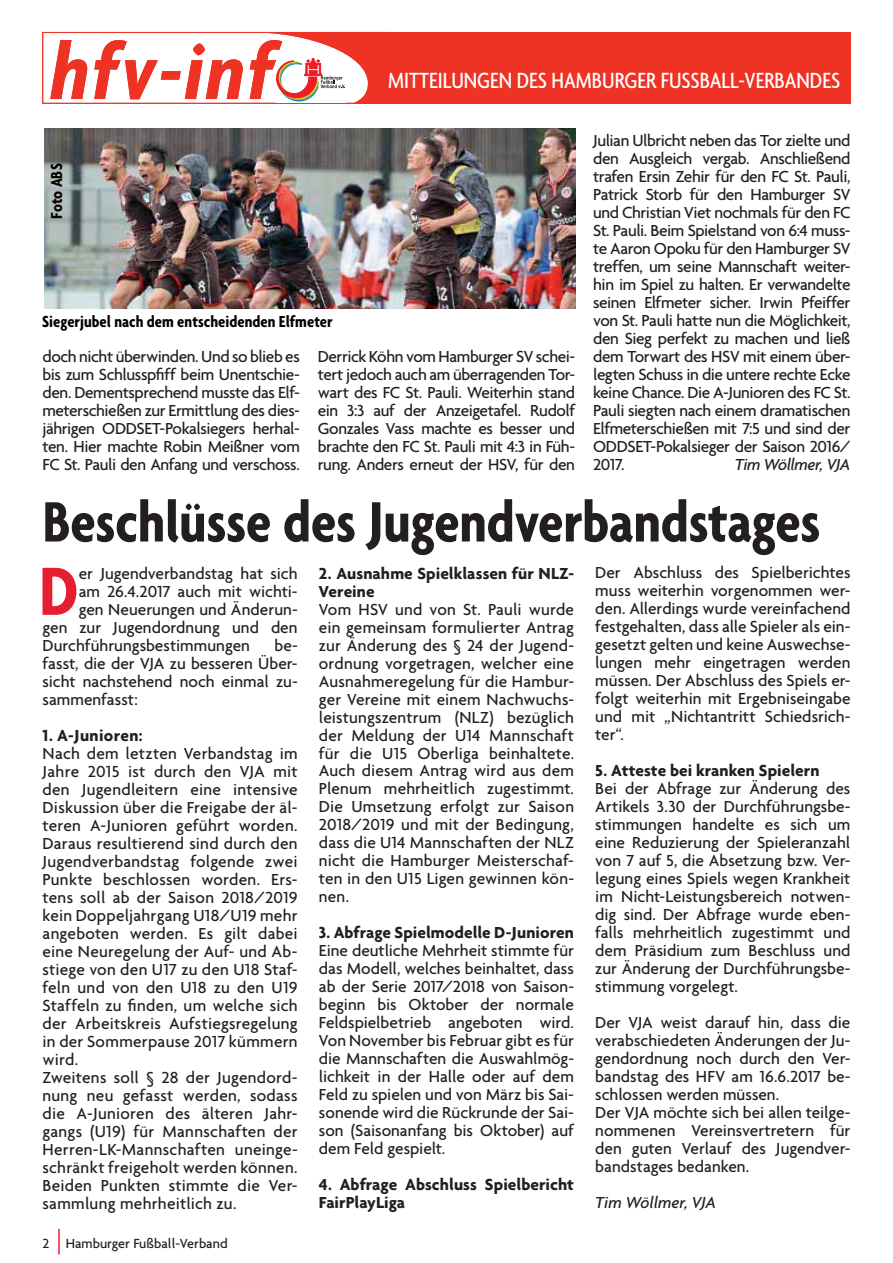
<style>
.page{position:relative;width:893px;height:1263px;background:#fff}
.page>*{position:absolute;margin:0;border:0;box-sizing:border-box;transform-origin:0 0}
.t1{font:italic 700 condensed 85.8px "Agenda";letter-spacing:.04em;color:#ee3224}
.t2{font:700 condensed 73.65px "Agenda";color:#e81d30}
.t3{font:700 condensed 61.5px "Agenda";letter-spacing:-.005em;color:#231f20}
.t4{font:500 condensed 23.85px "Agenda";color:#fff}
.t5{font:500 17.25px/18px "Agenda";letter-spacing:.005em;color:#231f20;text-align:justify}
.t6{font:700 17.25px/18px "Agenda";color:#231f20}
.t7{font:700 condensed 17.25px "Agenda";color:#060001}
.t8{font:italic 500 17.25px "Agenda";letter-spacing:-.02em;color:#231f20}
.t9{font:700 17.25px "Agenda";letter-spacing:.02em;color:#231f20}
.t10{font:500 14.25px "Agenda";color:#231f20}
</style>
<div class="page">
<hr style="left:58px;top:1229px;width:2px;height:25px;background:#e81d30">
<div style="left:42px;top:32px;width:346px;height:72px;border:1px solid #ee3224"></div>
<div style="left:388px;top:32px;width:462px;height:72px;background:#ee3224"></div>
<svg style="left:248px;top:32px;width:140px;height:72px"></svg>
<img style="left:45px;top:129px;width:530px;height:180px">
<h1 class="t1" style="left:51px;top:25px;width:224px">hfv-inf</h1>
<h3 class="t4" style="left:388px;top:72px;width:453px">MITTEILUNGEN DES HAMBURGER FUSSBALL-VERBANDES</h3>
<p class="t7" style="left:52px;top:219px;width:57px;rotate:-90deg">Foto ABS</p>
<p class="t7" style="left:42px;top:316px;width:292px">Siegerjubel nach dem entscheidenden Elfmeter</p>
<p class="t5" style="left:43px;top:349px;width:259px">doch nicht überwinden. Und so blieb es bis zum Schlusspfiff beim Unentschie&shy;den. Dementsprechend musste das Elf&shy;meterschießen zur Ermittlung des dies&shy;jährigen ODDSET-Pokalsiegers herhal&shy;ten. Hier machte Robin Meißner vom FC St. Pauli den Anfang und verschoss.</p>
<p class="t5" style="left:318px;top:349px;width:259px">Derrick Köhn vom Hamburger SV schei&shy;tert jedoch auch am überragenden Tor&shy;wart des FC St. Pauli. Weiterhin stand ein 3:3 auf der Anzeigetafel. Rudolf Gonzales Vass machte es besser und brachte den FC St. Pauli mit 4:3 in Füh&shy;rung. Anders erneut der HSV, für den</p>
<p class="t5" style="left:593px;top:133px;width:259px">Julian Ulbricht neben das Tor zielte und den Ausgleich vergab. Anschließend trafen Ersin Zehir für den FC St. Pauli, Patrick Storb für den Hamburger SV und Christian Viet nochmals für den FC St. Pauli. Beim Spielstand von 6:4 muss&shy;te Aaron Opoku für den Hamburger SV treffen, um seine Mannschaft weiter&shy;hin im Spiel zu halten. Er verwandelte seinen Elfmeter sicher. Irwin Pfeiffer von St. Pauli hatte nun die Möglichkeit, den Sieg perfekt zu machen und ließ dem Torwart des HSV mit einem über&shy;legten Schuss in die untere rechte Ecke keine Chance. Die A-Junioren des FC St.<br>Pauli siegten nach einem dramatischen Elfmeterschießen mit 7:5 und sind der ODDSET-Pokalsieger der Saison 2016/ 2017.</p>
<p class="t8" style="left:735px;top:459px;width:117px">Tim Wöllmer, VJA</p>
<h3 class="t3" style="left:43px;top:504px;width:779px">Beschlüsse des Jugendverbandstages</h3>
<h2 class="t2" style="left:39px;top:570px;width:41px">D</h2>
<p class="t5" style="left:79px;top:565px;width:220px">er Jugendverbandstag hat sich</p>
<p class="t5" style="left:595px;top:565px;width:257px">Der Abschluss des Spielberichtes muss weiterhin vorgenommen wer&shy;den. Allerdings wurde vereinfachend festgehalten, dass alle Spieler als ein&shy;gesetzt gelten und keine Auswechse&shy;lungen mehr eingetragen werden müssen. Der Abschluss des Spiels er&shy;folgt weiterhin mit Ergebniseingabe und mit „Nichtantritt Schiedsrich&shy;ter“.</p>
<p class="t6" style="left:595px;top:763px;width:226px">5. Atteste bei kranken Spielern</p>
<p class="t5" style="left:595px;top:781px;width:257px">Bei der Abfrage zur Änderung des Artikels 3.30 der Durchführungsbe&shy;stimmungen handelte es sich um eine Reduzierung der Spieleranzahl von 7 auf 5, die Absetzung bzw. Ver&shy;legung eines Spiels wegen Krankheit im Nicht-Leistungsbereich notwen&shy;dig sind. Der Abfrage wurde eben&shy;falls mehrheitlich zugestimmt und dem Präsidium zum Beschluss und zur Änderung der Durchführungsbe&shy;stimmung vorgelegt.</p>
<p class="t5" style="left:595px;top:1015px;width:257px;text-align:left">Der VJA weist darauf hin, dass die verabschiedeten Änderungen der Ju&shy;gendordnung noch durch den Ver&shy;bandstag des HFV am 16.6.2017 be&shy;schlossen werden müssen.<br>Der VJA möchte sich bei allen teilge&shy;nommenen Vereinsvertretern für den guten Verlauf des Jugendver&shy;bandstages bedanken.</p>
<p class="t8" style="left:595px;top:1197px;width:122px">Tim Wöllmer, VJA</p>
<p class="t6" style="left:319px;top:565px;width:257px">2. Ausnahme Spielklassen für NLZ-<br>Vereine</p>
<p class="t5" style="left:319px;top:601px;width:257px">Vom HSV und von St. Pauli wurde ein gemeinsam formulierter Antrag zur Änderung des § 24 der Jugend&shy;ordnung vorgetragen, welcher eine Ausnahmeregelung für die Hambur&shy;ger Vereine mit einem Nachwuchs&shy;leistungszentrum (NLZ) bezüglich der Meldung der U14 Mannschaft für die U15 Oberliga beinhaltete.<br>Auch diesem Antrag wird aus dem Plenum mehrheitlich zugestimmt.<br>Die Umsetzung erfolgt zur Saison 2018/2019 und mit der Bedingung, dass die U14 Mannschaften der NLZ nicht die Hamburger Meisterschaf&shy;ten in den U15 Ligen gewinnen kön&shy;nen.</p>
<p class="t6" style="left:319px;top:925px;width:257px">3. Abfrage Spielmodelle D-Junioren</p>
<p class="t5" style="left:319px;top:943px;width:257px">Eine deutliche Mehrheit stimmte für das Modell, welches beinhaltet, dass ab der Serie 2017/2018 von Saison&shy;beginn bis Oktober der normale Feldspielbetrieb angeboten wird.<br>Von November bis Februar gibt es für die Mannschaften die Auswahlmög&shy;lichkeit in der Halle oder auf dem Feld zu spielen und von März bis Sai&shy;sonende wird die Rückrunde der Sai&shy;son (Saisonanfang bis Oktober) auf dem Feld gespielt.</p>
<p class="t6" style="left:319px;top:1177px;width:257px">4. Abfrage Abschluss Spielbericht<br>FairPlayLiga</p>
<p class="t5" style="left:79px;top:583px;width:220px">am 26.4.2017 auch mit wichti-</p>
<p class="t5" style="left:79px;top:601px;width:220px">gen Neuerungen und Änderun-</p>
<p class="t5" style="left:43px;top:619px;width:257px">gen zur Jugendordnung und den</p>
<p class="t5" style="left:43px;top:637px;width:209px">Durchführungsbestimmungen</p>
<p class="t5" style="left:43px;top:637px;width:257px;text-indent:232px">be&shy;fasst, die der VJA zu besseren Über&shy;sicht nachstehend noch einmal zu&shy;sammenfasst:</p>
<p class="t9" style="left:43px;top:728px;width:102px">1. A-Junioren:</p>
<p class="t5" style="left:43px;top:745px;width:257px;text-align:left">Nach dem letzten Verbandstag im<br>Jahre 2015 ist durch den VJA mit den Jugendleitern eine intensive<br>Diskussion über die Freigabe der äl&shy;teren A-Junioren geführt worden.<br>Daraus resultierend sind durch den<br>Jugendverbandstag folgende zwei<br>Punkte beschlossen worden. Ers&shy;tens soll ab der Saison 2018/2019 kein Doppeljahrgang U18/U19 mehr angeboten werden. Es gilt dabei eine Neuregelung der Auf- und Ab&shy;stiege von den U17 zu den U18 Staf&shy;feln und von den U18 zu den U19<br>Staffeln zu finden, um welche sich der Arbeitskreis Aufstiegsregelung in der Sommerpause 2017 kümmern wird.<br>Zweitens soll § 28 der Jugendord&shy;nung neu gefasst werden, sodass die A-Junioren des älteren Jahr&shy;gangs (U19) für Mannschaften der<br>Herren-LK-Mannschaften uneinge&shy;schränkt freigeholt werden können.<br>Beiden Punkten stimmte die Ver&shy;sammlung mehrheitlich zu.</p>
<p class="t10" style="left:43px;top:1238px;width:187px">2 Hamburger Fußball-Verband</p>
</div>
